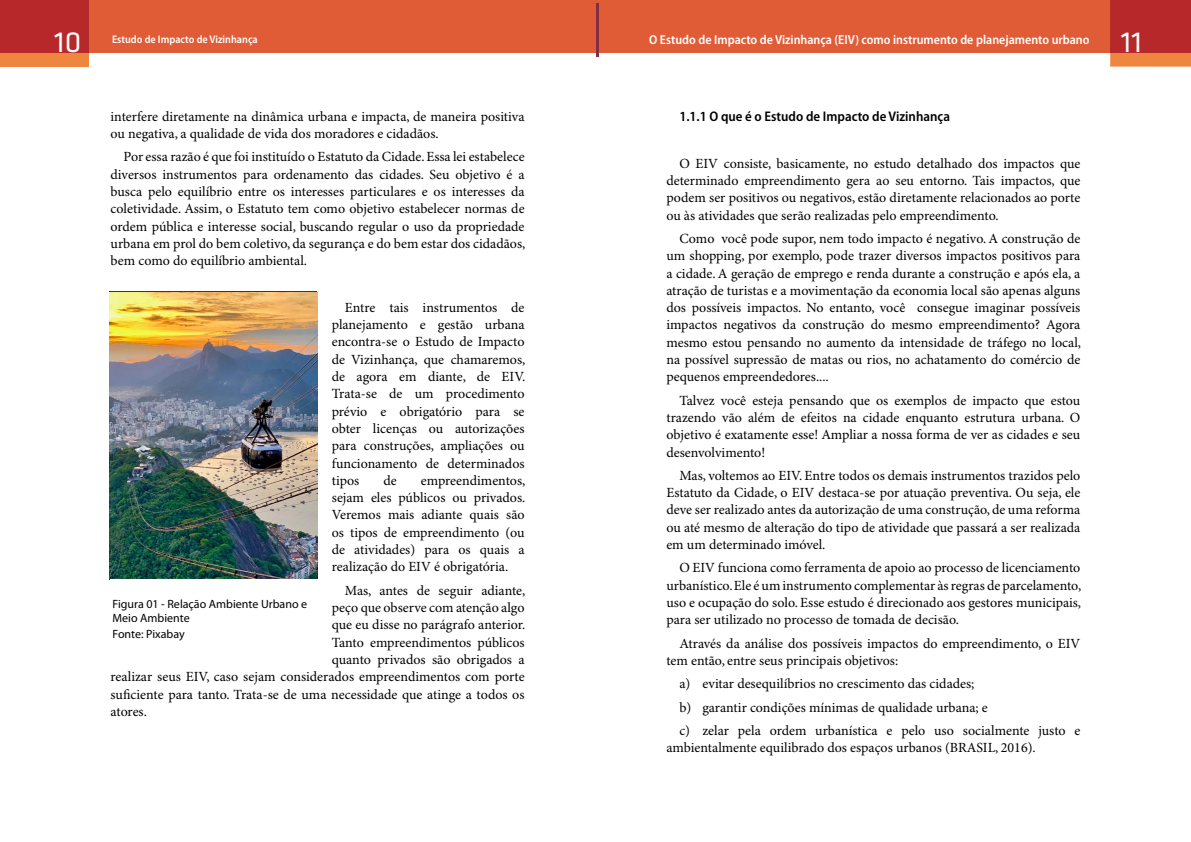
<style>
.page{position:relative;width:1191px;height:842px;background:#fff}
.page>*{position:absolute;margin:0;border:0;box-sizing:border-box;transform-origin:0 0}
.t1{font:30px "Klavika";color:#fff}
.t2{font:14px/17.3px "Minion Pro";color:#000;text-align:justify}
.t3{font:600 semi-condensed 14px "Myriad Pro";color:#000}
.t4{font:600 semi-condensed 13px "Myriad Pro";color:#fff}
.t5{font:12px/14px "Myriad Pro";color:#000}
.t6{font:600 semi-condensed 11px "Myriad Pro";color:#fff}
</style>
<div class="page">
<div style="left:0;top:0;width:1110px;height:52px;background:#e05c37"></div>
<hr style="left:596px;top:3px;width:2px;height:54px;background:#832d3d">
<div style="left:0;top:0;width:89px;height:67px;background:#ef8640"></div>
<div style="left:0;top:0;width:89px;height:52px;background:#b7282b"></div>
<svg style="left:1110px;top:52px;width:81px;height:15px"></svg>
<div style="left:1110px;top:0;width:81px;height:52px;background:#b7282b"></div>
<img style="left:110px;top:292px;width:207px;height:287px">
<h1 class="t1" style="left:54px;top:26px;width:29px">10</h1>
<h1 class="t1" style="left:1121px;top:27px;width:22px">11</h1>
<p class="t6" style="left:112px;top:34px;width:147px">Estudo de Impacto de Vizinhança</p>
<p class="t4" style="left:649px;top:33px;width:442px">O Estudo de Impacto de Vizinhança (EIV) como instrumento de planejamento urbano</p>
<p class="t2" style="left:111px;top:108px;width:415px">interfere diretamente na dinâmica urbana e impacta, de maneira positiva ou negativa, a qualidade de vida dos moradores e cidadãos.</p>
<p class="t2" style="left:111px;top:149px;width:416px;text-indent:13px">Por essa razão é que foi instituído o Estatuto da Cidade. Essa lei estabelece diversos instrumentos para ordenamento das cidades. Seu objetivo é a busca pelo equilíbrio entre os interesses particulares e os interesses da coletividade. Assim, o Estatuto tem como objetivo estabelecer normas de ordem pública e interesse social, buscando regular o uso da propriedade urbana em prol do bem coletivo, da segurança e do bem estar dos cidadãos, bem como do equilíbrio ambiental.</p>
<p class="t2" style="left:332px;top:299px;width:195px;text-indent:13px">Entre tais instrumentos de planejamento e gestão urbana encontra-se o Estudo de Impacto de Vizinhança, que chamaremos, de agora em diante, de EIV.<br>Trata-se de um procedimento prévio e obrigatório para se obter licenças ou autorizações para construções, ampliações ou funcionamento de determinados tipos</p>
<p class="t2" style="left:332px;top:472px;width:195px;text-indent:89px">empreendimentos, sejam eles públicos ou privados.<br>Veremos mais adiante quais são os tipos de empreendimento (ou de atividades) para os quais a realização do EIV é obrigatória.</p>
<p class="t2" style="left:345px;top:582px;width:182px">Mas, antes de seguir adiante,</p>
<p class="t2" style="left:332px;top:599px;width:194px">peço que observe com atenção algo</p>
<p class="t2" style="left:332px;top:617px;width:195px">que eu disse no parágrafo anterior.</p>
<p class="t2" style="left:332px;top:634px;width:194px">Tanto empreendimentos públicos</p>
<p class="t2" style="left:332px;top:651px;width:194px">quanto privados são obrigados a</p>
<p class="t2" style="left:111px;top:669px;width:415px">realizar seus EIV, caso sejam considerados empreendimentos com porte</p>
<p class="t2" style="left:111px;top:686px;width:415px">suficiente para tanto. Trata-se de uma necessidade que atinge a todos os</p>
<p class="t2" style="left:111px;top:703px;width:38px">atores.</p>
<p class="t2" style="left:383px;top:472px;width:15px">de</p>
<p class="t5" style="left:112px;top:597px;width:196px">Figura 01 - Relação Ambiente Urbano e<br>Meio Ambiente</p>
<p class="t5" style="left:112px;top:627px;width:74px">Fonte: Pixabay</p>
<p class="t3" style="left:679px;top:109px;width:272px">1.1.1 O que é o Estudo de Impacto de Vizinhança</p>
<p class="t2" style="left:666px;top:155px;width:415px;text-indent:13px">O EIV consiste, basicamente, no estudo detalhado dos impactos que determinado empreendimento gera ao seu entorno. Tais impactos, que podem ser positivos ou negativos, estão diretamente relacionados ao porte ou às atividades que serão realizadas pelo empreendimento.</p>
<p class="t2" style="left:666px;top:230px;width:416px;text-indent:13px">Como você pode supor, nem todo impacto é negativo. A construção de um shopping, por exemplo, pode trazer diversos impactos positivos para a cidade. A geração de emprego e renda durante a construção e após ela, a atração de turistas e a movimentação da economia local são apenas alguns dos possíveis impactos. No entanto, você consegue imaginar possíveis impactos negativos da construção do mesmo empreendimento? Agora mesmo estou pensando no aumento da intensidade de tráfego no local, na possível supressão de matas ou rios, no achatamento do comércio de pequenos empreendedores....</p>
<p class="t2" style="left:666px;top:392px;width:415px;text-indent:13px">Talvez você esteja pensando que os exemplos de impacto que estou trazendo vão além de efeitos na cidade enquanto estrutura urbana. O objetivo é exatamente esse! Ampliar a nossa forma de ver as cidades e seu desenvolvimento!</p>
<p class="t2" style="left:666px;top:467px;width:415px;text-indent:13px">Mas, voltemos ao EIV. Entre todos os demais instrumentos trazidos pelo Estatuto da Cidade, o EIV destaca-se por atuação preventiva. Ou seja, ele deve ser realizado antes da autorização de uma construção, de uma reforma ou até mesmo de alteração do tipo de atividade que passará a ser realizada em um determinado imóvel.</p>
<p class="t2" style="left:666px;top:560px;width:416px;text-indent:13px">O EIV funciona como ferramenta de apoio ao processo de licenciamento urbanístico. Ele é um instrumento complementar às regras de parcelamento, uso e ocupação do solo. Esse estudo é direcionado aos gestores municipais, para ser utilizado no processo de tomada de decisão.</p>
<p class="t2" style="left:666px;top:635px;width:415px;text-indent:13px">Através da análise dos possíveis impactos do empreendimento, o EIV tem então, entre seus principais objetivos:</p>
<p class="t2" style="left:679px;top:673px;width:402px;line-height:23.3px;text-align:left">a) evitar desequilíbrios no crescimento das cidades;<br>b) garantir condições mínimas de qualidade urbana; e<br>c) zelar pela ordem urbanística e pelo uso socialmente justo e</p>
<p class="t2" style="left:666px;top:739px;width:371px">ambientalmente equilibrado dos espaços urbanos (BRASIL, 2016).</p>
</div>
